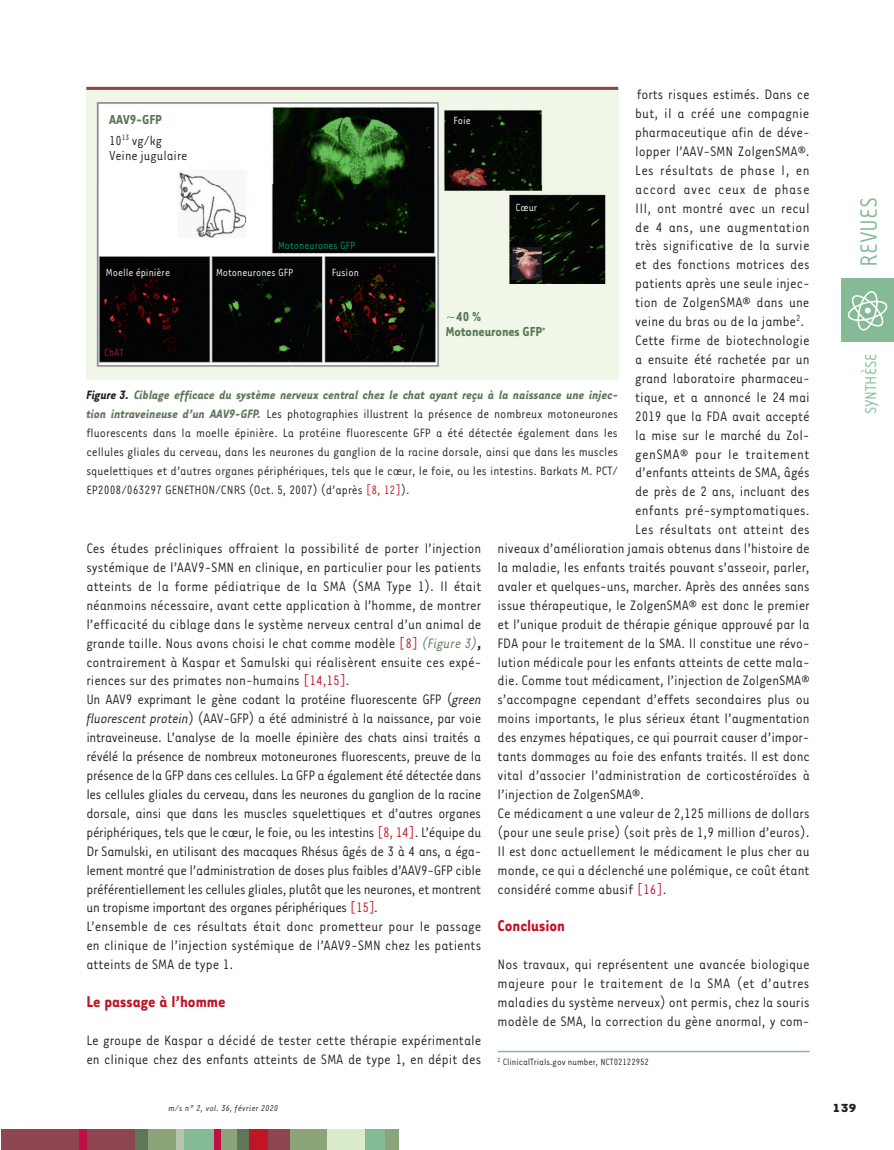
<style>
.page{position:relative;width:894px;height:1150px;background:#fff}
.page>*{position:absolute;margin:0;border:0;box-sizing:border-box;transform-origin:0 0}
.t1{font:27px "Tarzana Narrow";color:#84ba95}
.t2{font:700 18px "Tarzana Narrow";color:#c11527}
.t3{font:18px "Tarzana Narrow";color:#84ba95}
.t4{font:15.75px/18.9px "Tarzana Narrow";color:#231f20;text-align:justify}
.t5{font:15.75px/18.9px "Tarzana Narrow";letter-spacing:-.02em;color:#231f20}
.t6{font:15.75px "Tarzana Narrow";letter-spacing:.025em;color:#231f20}
.t7{font:15.75px "Tarzana Narrow";letter-spacing:.035em;color:#231f20}
.t8{font:700 15px/14.2px "Tarzana Narrow";color:#5a7755}
.t9{font:15px/15px "Tarzana Narrow";color:#231f20}
.t10{font:13.95px/18.9px "Tarzana Narrow";color:#231f20;text-align:justify}
.t11{font:700 13.5px "Tarzana Wide";color:#231f20}
.t12{font:12px "Tarzana Narrow";color:#fff}
.t13{font:12px "Tarzana Narrow";color:#009f66}
.t14{font:12px "Tarzana Narrow";color:#c4121a}
.t15{font:10.5px "Tarzana Narrow";color:#231f20}
.t16{font:italic 9.75px "Tarzana Narrow";letter-spacing:.025em;color:#231f20}
.s1{color:#c11527}
.s2{font-weight:700;font-style:italic}
.s3{font-weight:700;font-style:italic;color:#5f7659}
.s4{font-style:italic;color:#5f7659}
.s5{font-weight:700}
.s6{font-style:italic}
</style>
<div class="page">
<div style="left:841px;top:278px;width:52px;height:64px;background:#84ba95"></div>
<svg style="left:847px;top:291px;width:40px;height:39px"></svg>
<div style="left:1px;top:1128px;width:134px;height:21px;background:#8d454f"></div>
<div style="left:236px;top:1128px;width:13px;height:21px;background:#5f7659"></div>
<div style="left:79px;top:1128px;width:8px;height:21px;background:#c10d45"></div>
<div style="left:135px;top:1128px;width:21px;height:21px;background:#5f7659"></div>
<div style="left:148px;top:1128px;width:30px;height:21px;background:#8ba479"></div>
<div style="left:176px;top:1128px;width:9px;height:21px;background:#b6c4ad"></div>
<div style="left:185px;top:1128px;width:29px;height:21px;background:#84ba95"></div>
<div style="left:218px;top:1128px;width:19px;height:21px;background:#8ba479"></div>
<div style="left:214px;top:1128px;width:6px;height:21px;background:#c10d45"></div>
<div style="left:249px;top:1128px;width:27px;height:21px;background:#c11527"></div>
<div style="left:288px;top:1128px;width:39px;height:21px;background:#8ba479"></div>
<div style="left:268px;top:1128px;width:21px;height:21px;background:#8d454f"></div>
<div style="left:327px;top:1128px;width:39px;height:21px;background:#daebcb"></div>
<div style="left:365px;top:1128px;width:21px;height:21px;background:#84ba95"></div>
<div style="left:385px;top:1128px;width:13px;height:21px;background:#8ba479"></div>
<hr style="left:497px;top:1050px;width:312px;height:2px;background:#84ba95">
<img style="left:86px;top:90px;width:532px;height:289px">
<svg style="left:447px;top:316px;width:7px;height:2px"></svg>
<hr style="left:86px;top:87px;width:532px;height:3px;background:#8d454f">
<p class="t4" style="left:636px;top:84px;width:174px">forts risques estimés. Dans ce</p>
<p class="t4" style="left:635px;top:103px;width:176px">but, il a créé une compagnie</p>
<p class="t4" style="left:635px;top:122px;width:176px">pharmaceutique afin de déve-</p>
<p class="t4" style="left:635px;top:141px;width:176px">lopper l’AAV-SMN ZolgenSMA®.</p>
<p class="t6" style="left:635px;top:160px;width:176px">Les résultats de phase I, en</p>
<p class="t7" style="left:635px;top:179px;width:176px">accord avec ceux de phase</p>
<p class="t4" style="left:635px;top:198px;width:176px">III, ont montré avec un recul</p>
<p class="t6" style="left:635px;top:217px;width:176px">de 4 ans, une augmentation</p>
<p class="t4" style="left:635px;top:235px;width:176px">très significative de la survie</p>
<p class="t4" style="left:635px;top:254px;width:176px">et des fonctions motrices des</p>
<p class="t4" style="left:635px;top:273px;width:176px">patients après une seule injec-</p>
<p class="t4" style="left:635px;top:292px;width:176px">tion de ZolgenSMA® dans une</p>
<p class="t4" style="left:635px;top:311px;width:170px">veine du bras ou de la jambe<sup>2</sup>.</p>
<p class="t4" style="left:635px;top:330px;width:176px">Cette firme de biotechnologie</p>
<p class="t4" style="left:635px;top:349px;width:176px">a ensuite été rachetée par un</p>
<p class="t4" style="left:635px;top:368px;width:176px">grand laboratoire pharmaceu-</p>
<p class="t4" style="left:635px;top:387px;width:176px">tique, et a annoncé le 24 mai</p>
<p class="t4" style="left:635px;top:406px;width:176px">2019 que la FDA avait accepté</p>
<p class="t4" style="left:635px;top:424px;width:176px">la mise sur le marché du Zol-</p>
<p class="t6" style="left:635px;top:444px;width:176px">genSMA® pour le traitement</p>
<p class="t4" style="left:635px;top:462px;width:176px">d’enfants atteints de SMA, âgés</p>
<p class="t4" style="left:635px;top:481px;width:176px">de près de 2 ans, incluant des</p>
<p class="t4" style="left:635px;top:500px;width:176px">enfants pré-symptomatiques.</p>
<p class="t4" style="left:635px;top:519px;width:176px">Les résultats ont atteint des</p>
<p class="t4" style="left:497px;top:538px;width:313px">niveaux d’amélioration jamais obtenus dans l’histoire de</p>
<p class="t4" style="left:497px;top:557px;width:313px">la maladie, les enfants traités pouvant s’asseoir, parler,</p>
<p class="t4" style="left:497px;top:576px;width:313px">avaler et quelques-uns, marcher. Après des années sans</p>
<p class="t4" style="left:497px;top:595px;width:313px">issue thérapeutique, le ZolgenSMA® est donc le premier</p>
<p class="t4" style="left:497px;top:613px;width:313px">et l’unique produit de thérapie génique approuvé par la</p>
<p class="t4" style="left:497px;top:632px;width:313px">FDA pour le traitement de la SMA. Il constitue une révo-</p>
<p class="t4" style="left:497px;top:651px;width:313px">lution médicale pour les enfants atteints de cette mala-</p>
<p class="t4" style="left:497px;top:670px;width:313px">die. Comme tout médicament, l’injection de ZolgenSMA®</p>
<p class="t4" style="left:497px;top:689px;width:313px">s’accompagne cependant d’effets secondaires plus ou</p>
<p class="t4" style="left:497px;top:708px;width:313px">moins importants, le plus sérieux étant l’augmentation</p>
<p class="t4" style="left:497px;top:727px;width:313px">des enzymes hépatiques, ce qui pourrait causer d’impor-</p>
<p class="t4" style="left:497px;top:746px;width:313px">tants dommages au foie des enfants traités. Il est donc</p>
<p class="t4" style="left:497px;top:765px;width:314px">vital d’associer l’administration de corticostéroïdes à</p>
<p class="t4" style="left:497px;top:784px;width:148px">l’injection de ZolgenSMA®.</p>
<p class="t4" style="left:497px;top:802px;width:313px">Ce médicament a une valeur de 2,125 millions de dollars</p>
<p class="t4" style="left:497px;top:821px;width:313px">(pour une seule prise) (soit près de 1,9 million d’euros).</p>
<p class="t4" style="left:497px;top:840px;width:313px">Il est donc actuellement le médicament le plus cher au</p>
<p class="t4" style="left:497px;top:859px;width:313px">monde, ce qui a déclenché une polémique, ce coût étant</p>
<p class="t4" style="left:497px;top:878px;width:170px">considéré comme abusif <span class="s1">[16]</span>.</p>
<p class="t2" style="left:497px;top:914px;width:69px">Conclusion</p>
<p class="t4" style="left:497px;top:954px;width:313px">Nos travaux, qui représentent une avancée biologique majeure pour le traitement de la SMA (et d’autres maladies du système nerveux) ont permis, chez la souris modèle de SMA, la correction du gène anormal, y com-</p>
<p class="t15" style="left:497px;top:1055px;width:153px"><sup>2</sup> ClinicalTrials.gov number, NCT02122952</p>
<p class="t8" style="left:109px;top:112px;width:54px">AAV9-GFP</p>
<p class="t12" style="left:453px;top:113px;width:19px">Foie</p>
<p class="t9" style="left:109px;top:132px;width:80px">10<sup>13</sup> vg/kg<br>Veine jugulaire</p>
<p class="t12" style="left:515px;top:200px;width:23px">Cœur</p>
<p class="t13" style="left:278px;top:238px;width:79px">Motoneurones GFP</p>
<p class="t12" style="left:332px;top:265px;width:29px">Fusion</p>
<p class="t12" style="left:106px;top:265px;width:66px">Moelle épinière</p>
<p class="t12" style="left:216px;top:265px;width:79px">Motoneurones GFP</p>
<p class="t8" style="left:445px;top:309px;width:101px;text-indent:11px">40 %<br>Motoneurones GFP<sup>+</sup></p>
<p class="t14" style="left:104px;top:345px;width:21px">ChAT</p>
<p class="t10" style="left:86px;top:384px;width:533px"><span class="s2">Figure 3.</span> <span class="s3">Ciblage efficace du système nerveux central chez le chat ayant reçu à la naissance une injec&shy;tion intraveineuse d’un AAV9-GFP.</span> Les photographies illustrent la présence de nombreux motoneurones fluorescents dans la moelle épinière. La protéine fluorescente GFP a été détectée également dans les cellules gliales du cerveau, dans les neurones du ganglion de la racine dorsale, ainsi que dans les muscles squelettiques et d’autres organes périphériques, tels que le cœur, le foie, ou les intestins. Barkats M. PCT/ EP2008/063297 GENETHON/CNRS (Oct. 5, 2007) (d’après <span class="s1">[8, 12]</span>).</p>
<p class="t5" style="left:86px;top:538px;width:397px">Ces études précliniques offraient la possibilité de porter l’injection systémique de l’AAV9-SMN en clinique, en particulier pour les patients atteints de la forme pédiatrique de la SMA (SMA Type 1). Il était néanmoins nécessaire, avant cette application à l’homme, de montrer l’efficacité du ciblage dans le système nerveux central d’un animal de grande taille. Nous avons choisi le chat comme modèle <span class="s1">[8]</span> <span class="s4">(Figure 3)</span><span class="s5">, </span>contrairement à Kaspar et Samulski qui réalisèrent ensuite ces expé&shy;riences sur des primates non-humains <span class="s1">[14,15]</span><span class="s6">.<br></span>Un AAV9 exprimant le gène codant la protéine fluorescente GFP (<span class="s6">green fluorescent protein</span>) (AAV-GFP) a été administré à la naissance, par voie intraveineuse. L’analyse de la moelle épinière des chats ainsi traités a révélé la présence de nombreux motoneurones fluorescents, preuve de la présence de la GFP dans ces cellules. La GFP a également été détectée dans les cellules gliales du cerveau, dans les neurones du ganglion de la racine dorsale, ainsi que dans les muscles squelettiques et d’autres organes périphériques, tels que le cœur, le foie, ou les intestins <span class="s1">[8, 14]</span>. L’équipe du Dr Samulski, en utilisant des macaques Rhésus âgés de 3 à 4 ans, a éga&shy;lement montré que l’administration de doses plus faibles d’AAV9-GFP cible préférentiellement les cellules gliales, plutôt que les neurones, et montrent un tropisme important des organes périphériques <span class="s1">[15]</span><span class="s6">.<br></span>L’ensemble de ces résultats était donc prometteur pour le passage en clinique de l’injection systémique de l’AAV9-SMN chez les patients atteints de SMA de type 1.</p>
<p class="t2" style="left:86px;top:990px;width:141px">Le passage à l’homme</p>
<p class="t4" style="left:86px;top:1029px;width:396px">Le groupe de Kaspar a décidé de tester cette thérapie expérimentale en clinique chez des enfants atteints de SMA de type 1, en dépit des</p>
<h1 class="t1" style="left:852px;top:266px;width:71px;rotate:-90deg">REVUES</h1>
<p class="t3" style="left:859px;top:414px;width:62px;rotate:-90deg">SYNTHÈSE</p>
<p class="t16" style="left:169px;top:1101px;width:111px">m/s n° 2, vol. 36, février 2020</p>
<p class="t11" style="left:832px;top:1098px;width:26px">139</p>
</div>
